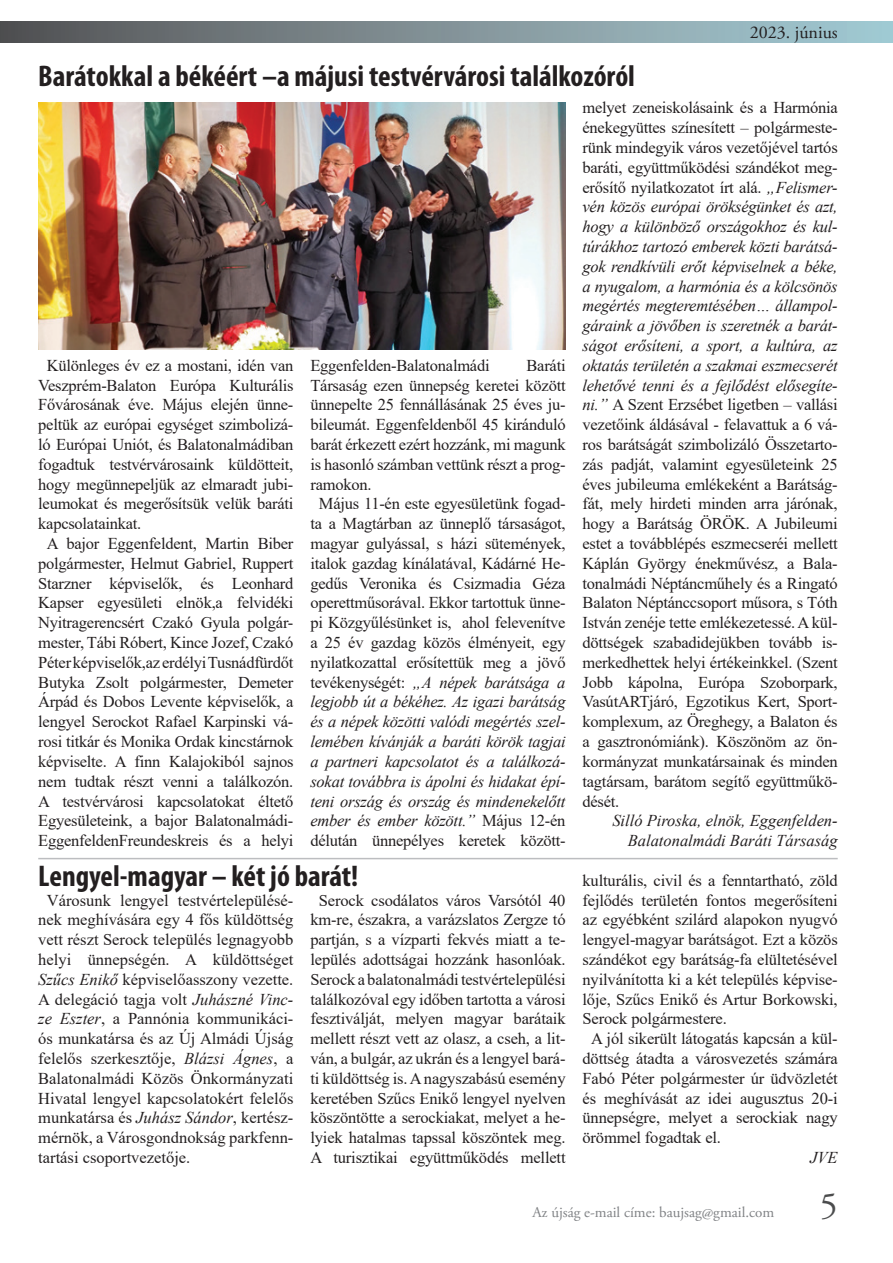
<style>
.page{position:relative;width:893px;height:1263px;background:#fff}
.page>*{position:absolute;margin:0;border:0;box-sizing:border-box;transform-origin:0 0}
.t1{font:36px "Adobe Garamond Pro";color:#4b4c4d}
.t2{font:700 condensed 30px "Myriad Pro";color:#231f20}
.t3{font:18px "Adobe Garamond Pro";color:#231f20}
.kenyér{font:16.5px/19.8px "Times New Roman";letter-spacing:-.015em;color:#231f20;text-align:justify}
.kenyér-2{font:italic 16.5px/19.8px "Times New Roman";color:#231f20;text-align:right}
.t4{font:15px "Adobe Garamond Pro";color:#808285}
.s1{font-style:italic}
</style>
<div class="page">
<div style="left:0;top:21px;width:893px;height:22px;background:linear-gradient(to right,#575456,#a8ced7)"></div>
<hr style="left:38px;top:858px;width:800px;height:1px;background:#bcbdc0">
<img style="left:38px;top:103px;width:528px;height:246px">
<p class="t2" style="left:38px;top:58px;width:598px">Barátokkal a békéért –a májusi testvérvárosi találkozóról</p>
<p class="t3" style="left:750px;top:21px;width:89px">2023. június</p>
<p class="kenyér" style="left:38px;top:355px;width:257px;text-indent:9px">Különleges év ez a mostani, idén van Veszprém-Balaton Európa Kulturális Fővárosának éve. Május elején ünne&shy;peltük az európai egységet szimbolizá&shy;ló Európai Uniót, és Balatonalmádiban fogadtuk testvérvárosaink küldötteit, hogy megünnepeljük az elmaradt jubi&shy;leumokat és megerősítsük velük baráti kapcsolatainkat.</p>
<p class="kenyér" style="left:38px;top:533px;width:257px;text-align:center">A bajor Eggenfeldent, Martin Biber polgármester, Helmut Gabriel, Ruppert Starzner képviselők, és Leonhard Kapser egyesületi elnök,a felvidéki Nyitragerencsért Czakó Gyula polgár&shy;mester, Tábi Róbert, Kince Jozef, Czakó Péter képviselők,az erdélyi Tusnádfürdőt Butyka Zsolt polgármester, Demeter Árpád és Dobos Levente képviselők, a lengyel Serockot Rafael Karpinski vá&shy;rosi titkár és Monika Ordak kincstárnok képviselte. A finn Kalajokiból sajnos nem tudtak részt venni a találkozón.<br>A testvérvárosi kapcsolatokat éltető Egyesületeink, a bajor Balatonalmádi-EggenfeldenFreundeskreis és a helyi</p>
<p class="kenyér" style="left:310px;top:355px;width:257px;text-indent:216px">Baráti Társaság ezen ünnepség keretei között ünnepelte 25 fennállásának 25 éves ju&shy;bileumát. Eggenfeldenből 45 kiránduló barát érkezett ezért hozzánk, mi magunk is hasonló számban vettünk részt a prog&shy;ramokon.</p>
<p class="kenyér" style="left:310px;top:493px;width:257px;text-align:center">Május 11-én este egyesületünk fogad&shy;ta a Magtárban az ünneplő társaságot, magyar gulyással, s házi sütemények, italok gazdag kínálatával, Kádárné He&shy;gedűs Veronika és Csizmadia Géza operettműsorával. Ekkor tartottuk ünne&shy;pi Közgyűlésünket is, ahol felevenítve a 25 év gazdag közös élményeit, egy nyilatkozattal erősítettük meg a jövő tevékenységét: <span class="s1">„A népek barátsága a legjobb út a békéhez. Az igazi barátság és a népek közötti valódi megértés szel&shy;lemében kívánják a baráti körök tagjai a partneri kapcsolatot és a találkozá&shy;sokat továbbra is ápolni és hidakat épí&shy;teni ország és ország és mindenekelőtt ember és ember között.”</span> Május 12-én délután ünnepélyes keretek között-</p>
<p class="t2" style="left:38px;top:857px;width:322px">Lengyel-magyar – két jó barát!</p>
<p class="kenyér" style="left:310px;top:355px;width:181px">Eggenfelden-Balatonalmádi</p>
<p class="kenyér" style="left:38px;top:889px;width:257px;text-indent:9px">Városunk lengyel testvértelepülésé&shy;nek meghívására egy 4 fős küldöttség vett részt Serock település legnagyobb helyi ünnepségén. A küldöttséget <span class="s1">Szűcs Enikő</span> képviselőasszony vezette.<br>A delegáció tagja volt <span class="s1">Juhászné Vinc&shy;ze Eszter</span>, a Pannónia kommunikáci&shy;ós munkatársa és az Új Almádi Újság felelős szerkesztője, <span class="s1">Blázsi Ágnes</span>, a Balatonalmádi Közös Önkormányzati Hivatal lengyel kapcsolatokért felelős munkatársa és <span class="s1">Juhász Sándor</span>, kertész&shy;mérnök, a Városgondnokság parkfenn&shy;tartási csoportvezetője.</p>
<p class="kenyér" style="left:310px;top:889px;width:257px;text-align:center">Serock csodálatos város Varsótól 40 km-re, északra, a varázslatos Zergze tó partján, s a vízparti fekvés miatt a te&shy;lepülés adottságai hozzánk hasonlóak.<br>Serock a balatonalmádi testvértelepülési találkozóval egy időben tartotta a városi fesztiválját, melyen magyar barátaik mellett részt vett az olasz, a cseh, a lit&shy;ván, a bulgár, az ukrán és a lengyel bará&shy;ti küldöttség is. A nagyszabású esemény keretében Szűcs Enikő lengyel nyelven köszöntötte a serockiakat, melyet a he&shy;lyiek hatalmas tapssal köszöntek meg.<br>A turisztikai együttműködés mellett</p>
<p class="kenyér" style="left:583px;top:97px;width:257px">melyet zeneiskolásaink és a Harmónia énekegyüttes színesített – polgármeste&shy;rünk mindegyik város vezetőjével tartós baráti, együttműködési szándékot meg&shy;erősítő nyilatkozatot írt alá. <span class="s1">„Felismer&shy;vén közös európai örökségünket és azt, hogy a különböző országokhoz és kul&shy;túrákhoz tartozó emberek közti barátsá&shy;gok rendkívüli erőt képviselnek a béke, a nyugalom, a harmónia és a kölcsönös megértés megteremtésében… állampol&shy;gáraink a jövőben is szeretnék a barát&shy;ságot erősíteni, a sport, a kultúra, az oktatás területén a szakmai eszmecserét lehetővé tenni és a fejlődést elősegíte&shy;ni.”</span> A Szent Erzsébet ligetben – vallási vezetőink áldásával - felavattuk a 6 vá&shy;ros barátságát szimbolizáló Összetarto&shy;zás padját, valamint egyesületeink 25 éves jubileuma emlékeként a Barátság&shy;fát, mely hirdeti minden arra járónak, hogy a Barátság ÖRÖK. A Jubileumi estet a továbblépés eszmecseréi mellett Káplán György énekművész, a Bala&shy;tonalmádi Néptáncműhely és a Ringató Balaton Néptánccsoport műsora, s Tóth István zenéje tette emlékezetessé. A kül&shy;döttségek szabadidejükben tovább is&shy;merkedhettek helyi értékeinkkel. (Szent Jobb kápolna, Európa Szoborpark, VasútARTjáró, Egzotikus Kert, Sport&shy;komplexum, az Öreghegy, a Balaton és a gasztronómiánk). Köszönöm az ön&shy;kormányzat munkatársainak és minden tagtársam, barátom segítő együttműkö&shy;dését.</p>
<p class="kenyér-2" style="left:612px;top:810px;width:227px">Silló Piroska, elnök, Eggenfelden-<br>Balatonalmádi Baráti Társaság</p>
<p class="kenyér" style="left:583px;top:870px;width:257px">kulturális, civil és a fenntartható, zöld fejlődés területén fontos megerősíteni az egyébként szilárd alapokon nyugvó lengyel-magyar barátságot. Ezt a közös szándékot egy barátság-fa elültetésével nyilvánította ki a két település képvise&shy;lője, Szűcs Enikő és Artur Borkowski, Serock polgármestere.</p>
<p class="kenyér" style="left:583px;top:1028px;width:257px;text-indent:9px">A jól sikerült látogatás kapcsán a kül&shy;döttség átadta a városvezetés számára Fabó Péter polgármester úr üdvözletét és meghívását az idei augusztus 20-i ünnepségre, melyet a serockiak nagy örömmel fogadtak el.</p>
<p class="kenyér-2" style="left:810px;top:1147px;width:29px">JVE</p>
<p class="t4" style="left:532px;top:1203px;width:243px">Az újság e-mail címe: baujsag@gmail.com</p>
<p class="t1" style="left:820px;top:1184px;width:19px">5</p>
</div>
